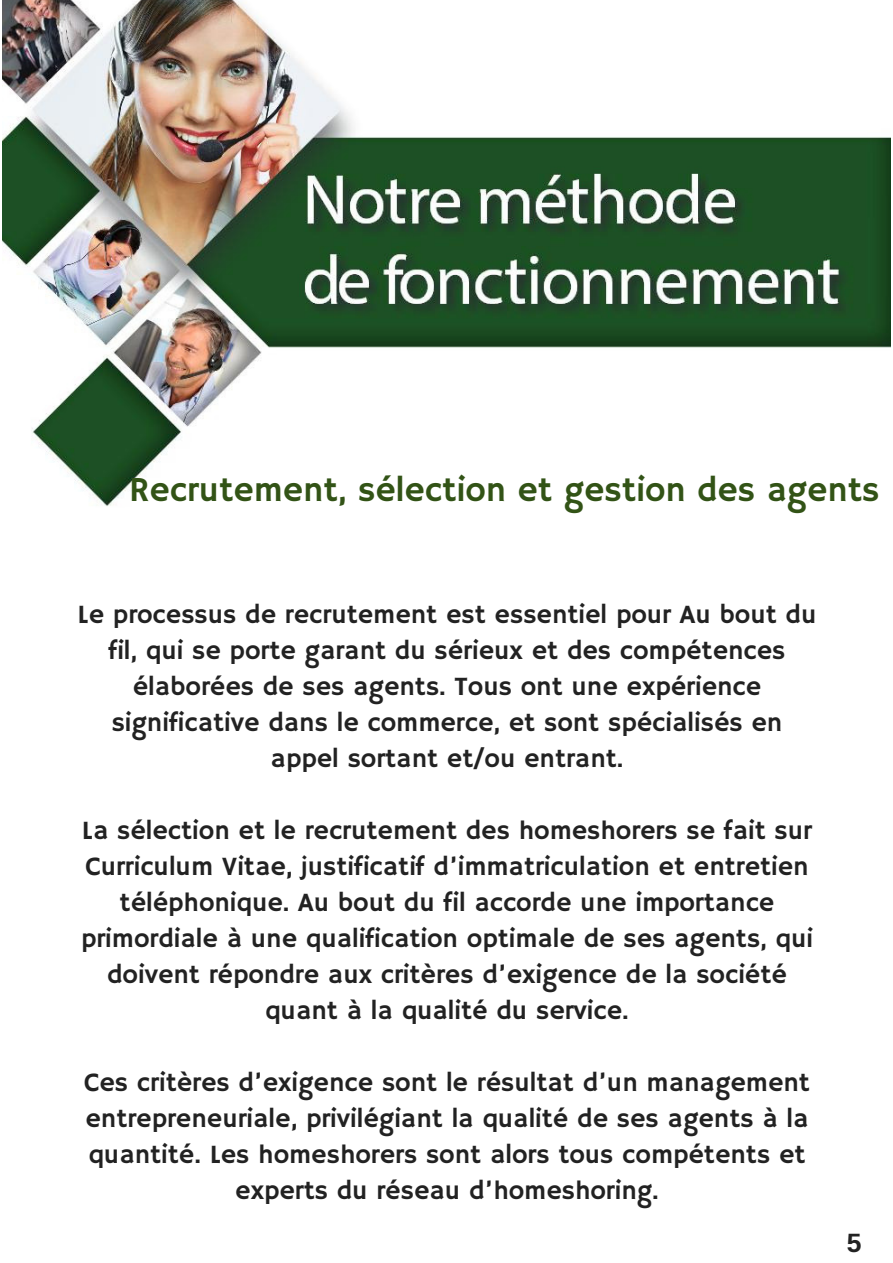
<style>
.page{position:relative;width:893px;height:1263px;background:#fff}
.page>*{position:absolute;margin:0;border:0;box-sizing:border-box;transform-origin:0 0}
.t1{font:34.8px "Hammersmith One";color:#325316}
.t2{font:26.55px/36px "Hammersmith One";color:#222;text-align:center}
.t3{font:700 26.55px "Arimo";color:#222}
</style>
<div class="page">
<img style="left:2px;top:0;width:889px;height:506px">
<h1 class="t1" style="left:129px;top:470px;width:752px">Recrutement, sélection et gestion des agents</h1>
<p class="t2" style="left:78px;top:597px;width:740px">Le processus de recrutement est essentiel pour Au bout du fil, qui se porte garant du sérieux et des compétences élaborées de ses agents. Tous ont une expérience significative dans le commerce, et sont spécialisés en appel sortant et/ou entrant.</p>
<p class="t2" style="left:81px;top:814px;width:733px">La sélection et le recrutement des homeshorers se fait sur Curriculum Vitae, justificatif d’immatriculation et entretien téléphonique. Au bout du fil accorde une importance primordiale à une qualification optimale de ses agents, qui doivent répondre aux critères d’exigence de la société quant à la qualité du service.</p>
<p class="t2" style="left:84px;top:1066px;width:727px">Ces critères d’exigence sont le résultat d’un management entrepreneuriale, privilégiant la qualité de ses agents à la quantité. Les homeshorers sont alors tous compétents et experts du réseau d’homeshoring.</p>
<p class="t3" style="left:847px;top:1228px;width:16px">5</p>
</div>
